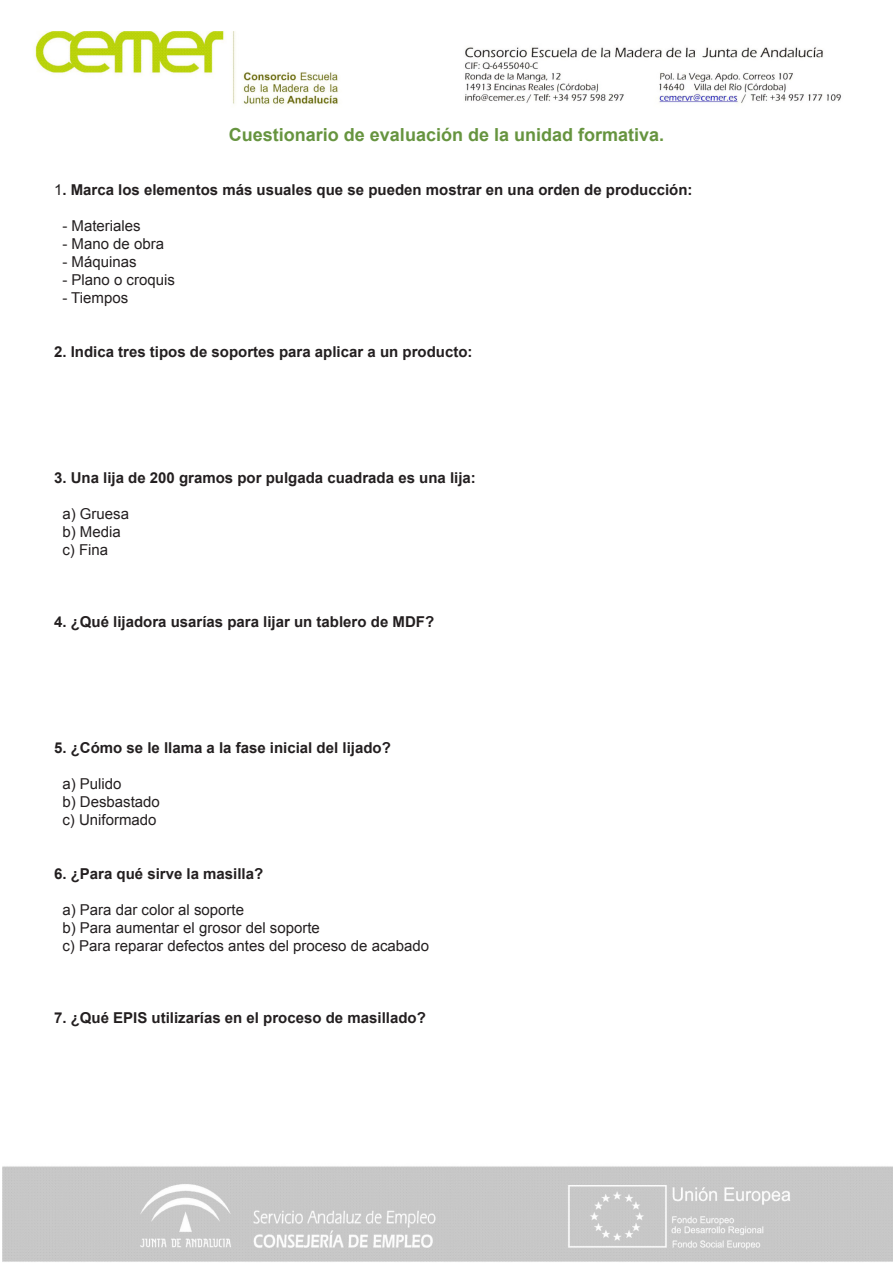
<style>
.page{position:relative;width:893px;height:1263px;background:#fff}
.page>*{position:absolute;margin:0;border:0;box-sizing:border-box;transform-origin:0 0}
.t1{font:700 18px "Arial";color:#66943f}
.t2{font:700 15px "Arial";color:#231f20}
.t3{font:15px "Arial";color:#231f20}
.s1{font-weight:400}
</style>
<div class="page">
<img style="left:2px;top:31px;width:891px;height:1231px">
<p class="t1" style="left:229px;top:122px;width:437px">Cuestionario de evaluación de la unidad formativa.</p>
<p class="t2" style="left:54px;top:180px;width:640px"><span class="s1">1</span>. Marca los elementos más usuales que se pueden mostrar en una orden de producción:</p>
<p class="t3" style="left:62px;top:216px;width:80px">- Materiales</p>
<p class="t3" style="left:62px;top:234px;width:103px">- Mano de obra</p>
<p class="t3" style="left:62px;top:252px;width:76px">- Máquinas</p>
<p class="t3" style="left:62px;top:270px;width:114px">- Plano o croquis</p>
<p class="t3" style="left:62px;top:288px;width:67px">- Tiempos</p>
<p class="t2" style="left:54px;top:342px;width:420px">2. Indica tres tipos de soportes para aplicar a un producto:</p>
<p class="t2" style="left:54px;top:468px;width:423px">3. Una lija de 200 gramos por pulgada cuadrada es una lija:</p>
<p class="t3" style="left:62px;top:504px;width:68px">a) Gruesa</p>
<p class="t3" style="left:62px;top:522px;width:60px">b) Media</p>
<p class="t3" style="left:62px;top:540px;width:47px">c) Fina</p>
<p class="t2" style="left:54px;top:612px;width:382px">4. ¿Qué lijadora usarías para lijar un tablero de MDF?</p>
<p class="t2" style="left:54px;top:738px;width:338px">5. ¿Cómo se le llama a la fase inicial del lijado?</p>
<p class="t3" style="left:62px;top:774px;width:61px">a) Pulido</p>
<p class="t3" style="left:62px;top:792px;width:99px">b) Desbastado</p>
<p class="t3" style="left:62px;top:810px;width:96px">c) Uniformado</p>
<p class="t2" style="left:54px;top:864px;width:211px">6. ¿Para qué sirve la masilla?</p>
<p class="t3" style="left:62px;top:900px;width:183px">a) Para dar color al soporte</p>
<p class="t3" style="left:62px;top:918px;width:259px">b) Para aumentar el grosor del soporte</p>
<p class="t3" style="left:62px;top:936px;width:368px">c) Para reparar defectos antes del proceso de acabado</p>
<p class="t2" style="left:54px;top:1008px;width:373px">7. ¿Qué EPIS utilizarías en el proceso de masillado?</p>
</div>
